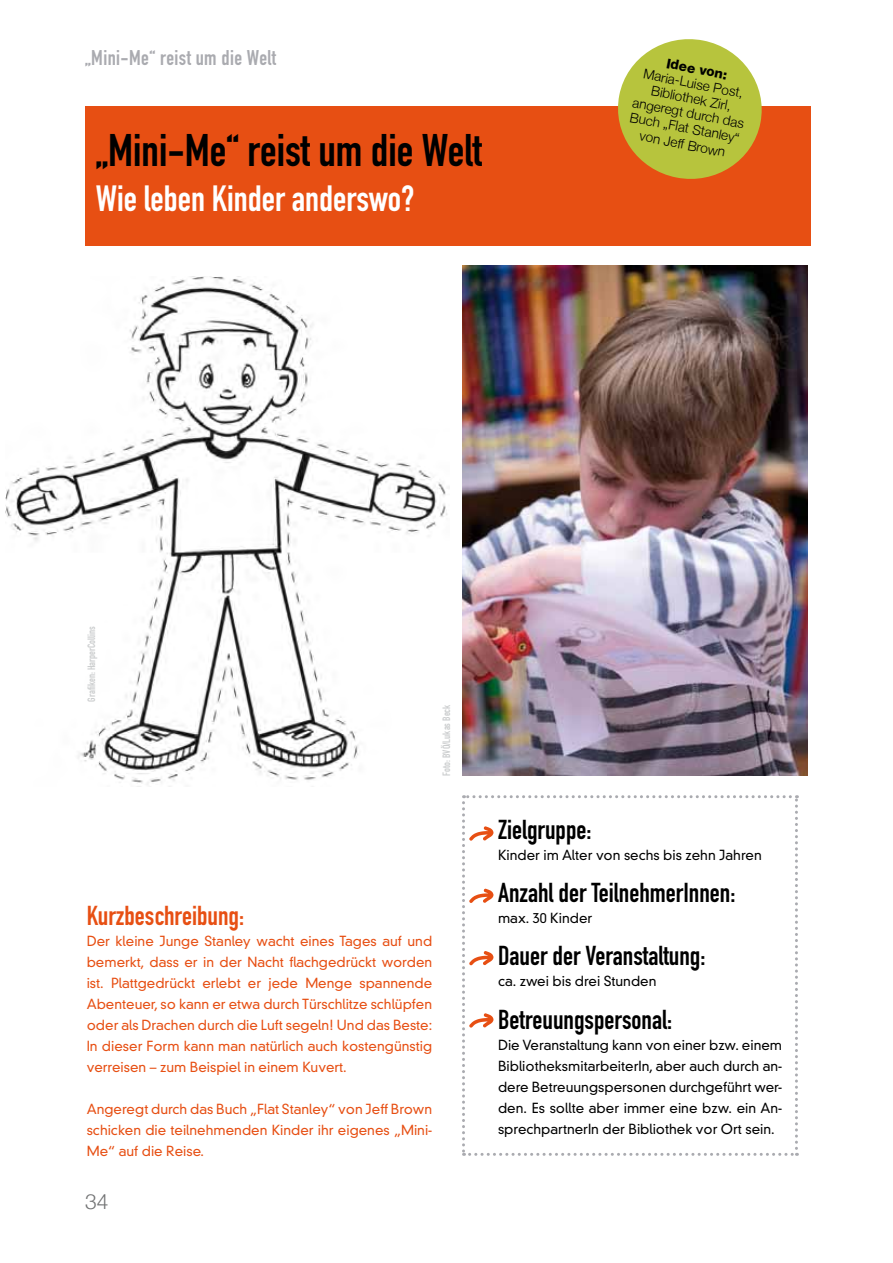
<style>
.page{position:relative;width:893px;height:1263px;background:#fff}
.page>*{position:absolute;margin:0;border:0;box-sizing:border-box;transform-origin:0 0}
.t1{font:45px "DIN Engschrift";color:#000}
.t2{font:36px "DIN Engschrift";color:#fff}
.t3{font:27px "DIN Engschrift";color:#000}
.t4{font:27px "DIN Engschrift";color:#e74f13}
.t5{font:21px "DIN Engschrift";letter-spacing:.02em;color:#aaabb0}
.t6{font:300 21px "Helvetica Neue LT";color:#707172}
.t7{font:300 13.5px/21px "DIN Neuzeit Grotesk";color:#e74f13;text-align:justify}
.t8{font:300 13.5px/21px "DIN Neuzeit Grotesk";color:#000;text-align:justify}
.t9{font:300 13.5px/15px "Helvetica Neue LT";color:#000;text-align:center}
.t10{font:800 13.5px "Helvetica Neue LT";color:#000}
.t11{font:10.5px "DIN Engschrift";color:#cbcdce}
</style>
<div class="page">
<img style="left:5px;top:276px;width:445px;height:511px">
<div style="left:85px;top:107px;width:725px;height:139px;background:#e74f13"></div>
<svg style="left:462px;top:795px;width:336px;height:361px"></svg>
<svg style="left:612px;top:39px;width:156px;height:140px"></svg>
<img style="left:462px;top:266px;width:345px;height:509px">
<h3 class="t5" style="left:85px;top:45px;width:193px">„Mini-Me“ reist um die Welt</h3>
<h1 class="t1" style="left:96px;top:123px;width:388px">„Mini-Me“ reist um die Welt</h1>
<h2 class="t2" style="left:96px;top:177px;width:320px">Wie leben Kinder anderswo?</h2>
<p class="t10" style="left:668px;top:55px;width:63px;rotate:11deg">Idee von:</p>
<p class="t9" style="left:640px;top:65px;width:115px;rotate:11deg">Maria-Luise Post,<br>Bibliothek Zirl, angeregt durch das<br>Buch „Flat Stanley“</p>
<p class="t9" style="left:641px;top:128px;width:88px;rotate:11deg">von Jeff Brown</p>
<p class="t11" style="left:85px;top:701px;width:77px;rotate:-90deg">Grafiken: HarperCollins</p>
<p class="t11" style="left:440px;top:775px;width:72px;rotate:-90deg">Foto: BVÖ/Lukas Beck</p>
<h3 class="t4" style="left:87px;top:899px;width:159px">Kurzbeschreibung:</h3>
<p class="t7" style="left:87px;top:930px;width:347px">Der kleine Junge Stanley wacht eines Tages auf und bemerkt, dass er in der Nacht flachgedrückt worden ist. Plattgedrückt erlebt er jede Menge spannende Abenteuer, so kann er etwa durch Türschlitze schlüpfen oder als Drachen durch die Luft segeln! Und das Beste:<br>In dieser Form kann man natürlich auch kostengünstig verreisen – zum Beispiel in einem Kuvert.</p>
<p class="t7" style="left:87px;top:1098px;width:347px">Angeregt durch das Buch „Flat Stanley“ von Jeff Brown schicken die teilnehmenden Kinder ihr eigenes „Mini-Me“ auf die Reise.</p>
<h3 class="t6" style="left:85px;top:1189px;width:25px">34</h3>
<h3 class="t3" style="left:498px;top:814px;width:95px">Zielgruppe:</h3>
<p class="t8" style="left:498px;top:845px;width:265px">Kinder im Alter von sechs bis zehn Jahren</p>
<h3 class="t3" style="left:498px;top:877px;width:239px">Anzahl der TeilnehmerInnen:</h3>
<p class="t8" style="left:498px;top:908px;width:96px">max. 30 Kinder</p>
<h3 class="t3" style="left:498px;top:940px;width:209px">Dauer der Veranstaltung:</h3>
<p class="t8" style="left:498px;top:971px;width:160px">ca. zwei bis drei Stunden</p>
<h3 class="t3" style="left:498px;top:1003px;width:176px">Betreuungspersonal:</h3>
<p class="t8" style="left:498px;top:1034px;width:286px">Die Veranstaltung kann von einer bzw. einem BibliotheksmitarbeiterIn, aber auch durch an&shy;dere Betreuungspersonen durchgeführt wer&shy;den. Es sollte aber immer eine bzw. ein An&shy;sprechpartnerIn der Bibliothek vor Ort sein.</p>
</div>
